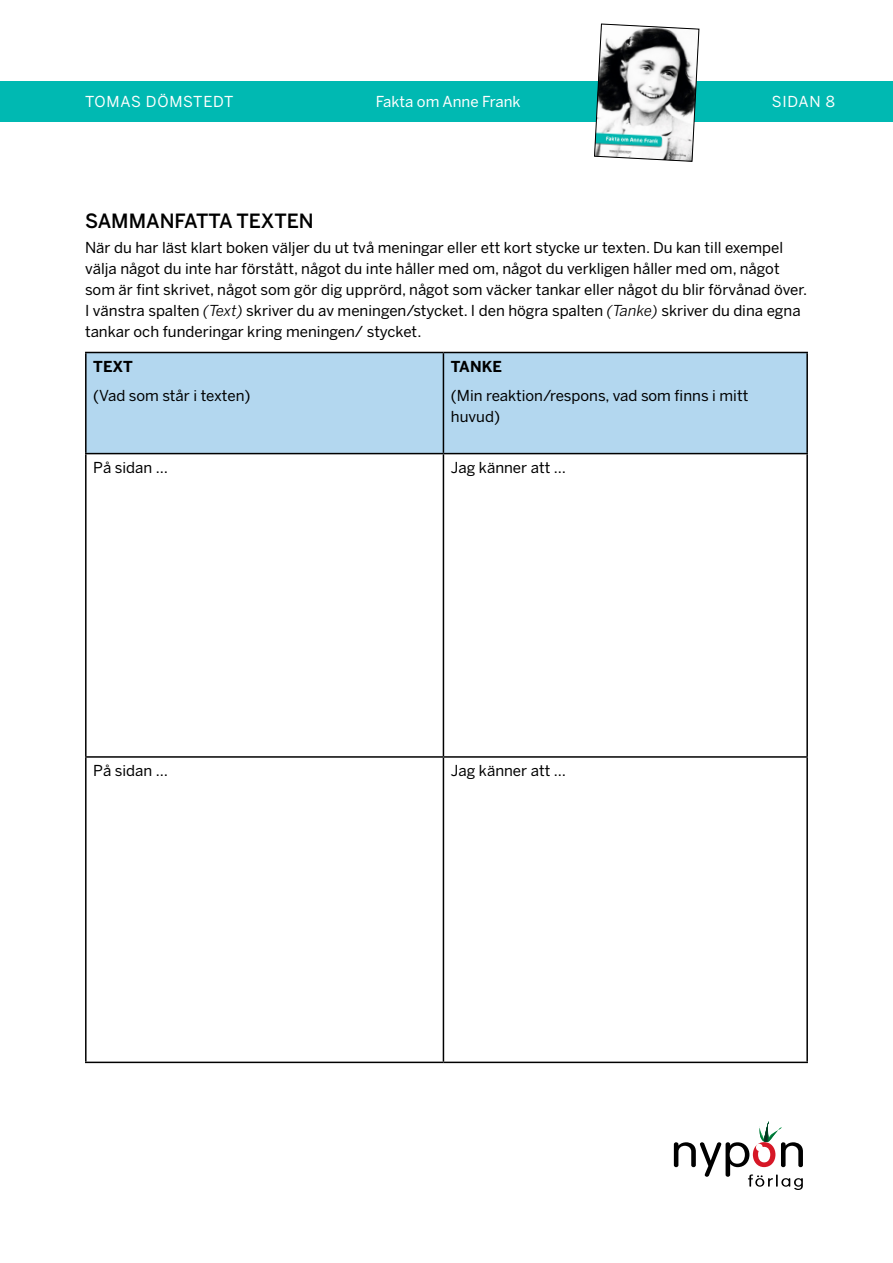
<style>
.page{position:relative;width:893px;height:1263px;background:#fff}
.page>*{position:absolute;margin:0;border:0;box-sizing:border-box;transform-origin:0 0}
.t1{font:500 19.5px "Benton Sans";color:#000}
.t2{font:15px/21px "Benton Sans";color:#000}
.t3{font:15px "Benton Sans";letter-spacing:.01em;color:#fff}
.t4{font:15px "Benton Sans";letter-spacing:.05em;color:#fff}
.t5{font:700 15px "Benton Sans";color:#000}
.s1{font-style:italic}
</style>
<div class="page">
<div style="left:0;top:81px;width:893px;height:40px;background:#00b9b2"></div>
<svg style="left:674px;top:1121px;width:129px;height:69px"></svg>
<svg style="left:594px;top:23px;width:105px;height:139px"></svg>
<div style="left:87px;top:353px;width:719px;height:100px;background:#b3d7ef"></div>
<hr style="left:85px;top:353px;width:2px;height:100px;background:#000">
<hr style="left:85px;top:352px;width:358px;height:1px;background:#000">
<hr style="left:443px;top:352px;width:365px;height:1px;background:#000">
<hr style="left:85px;top:454px;width:2px;height:302px;background:#000">
<hr style="left:85px;top:758px;width:2px;height:303px;background:#000">
<hr style="left:85px;top:453px;width:358px;height:1px;background:#000">
<hr style="left:443px;top:453px;width:365px;height:1px;background:#000">
<hr style="left:85px;top:756px;width:358px;height:2px;background:#000">
<hr style="left:443px;top:756px;width:365px;height:2px;background:#000">
<hr style="left:85px;top:1061px;width:358px;height:2px;background:#000">
<hr style="left:443px;top:1061px;width:365px;height:2px;background:#000">
<hr style="left:443px;top:353px;width:1px;height:100px;background:#000">
<hr style="left:806px;top:353px;width:2px;height:100px;background:#000">
<hr style="left:443px;top:454px;width:1px;height:302px;background:#000">
<hr style="left:806px;top:454px;width:2px;height:302px;background:#000">
<hr style="left:443px;top:758px;width:1px;height:303px;background:#000">
<hr style="left:806px;top:758px;width:2px;height:303px;background:#000">
<p class="t4" style="left:85px;top:93px;width:150px">TOMAS DÖMSTEDT</p>
<p class="t3" style="left:376px;top:93px;width:146px">Fakta om Anne Frank</p>
<p class="t3" style="left:772px;top:93px;width:64px">SIDAN 8</p>
<h1 class="t1" style="left:85px;top:210px;width:230px">SAMMANFATTA TEXTEN</h1>
<p class="t2" style="left:85px;top:238px;width:724px">När du har läst klart boken väljer du ut två meningar eller ett kort stycke ur texten. Du kan till exempel välja något du inte har förstått, något du inte håller med om, något du verkligen håller med om, något som är fint skrivet, något som gör dig upprörd, något som väcker tankar eller något du blir förvånad över.<br>I vänstra spalten <span class="s1">(Text)</span> skriver du av meningen/stycket. I den högra spalten <span class="s1">(Tanke)</span> skriver du dina egna tankar och funderingar kring meningen/ stycket.</p>
<p class="t5" style="left:93px;top:358px;width:41px">TEXT</p>
<p class="t2" style="left:93px;top:386px;width:159px">(Vad som står i texten)</p>
<p class="t5" style="left:451px;top:358px;width:52px">TANKE</p>
<p class="t2" style="left:451px;top:386px;width:299px">(Min reaktion/respons, vad som finns i mitt huvud)</p>
<p class="t2" style="left:93px;top:457px;width:76px">På sidan …</p>
<p class="t2" style="left:451px;top:457px;width:117px">Jag känner att …</p>
<p class="t2" style="left:93px;top:760px;width:76px">På sidan …</p>
<p class="t2" style="left:451px;top:760px;width:117px">Jag känner att …</p>
</div>
